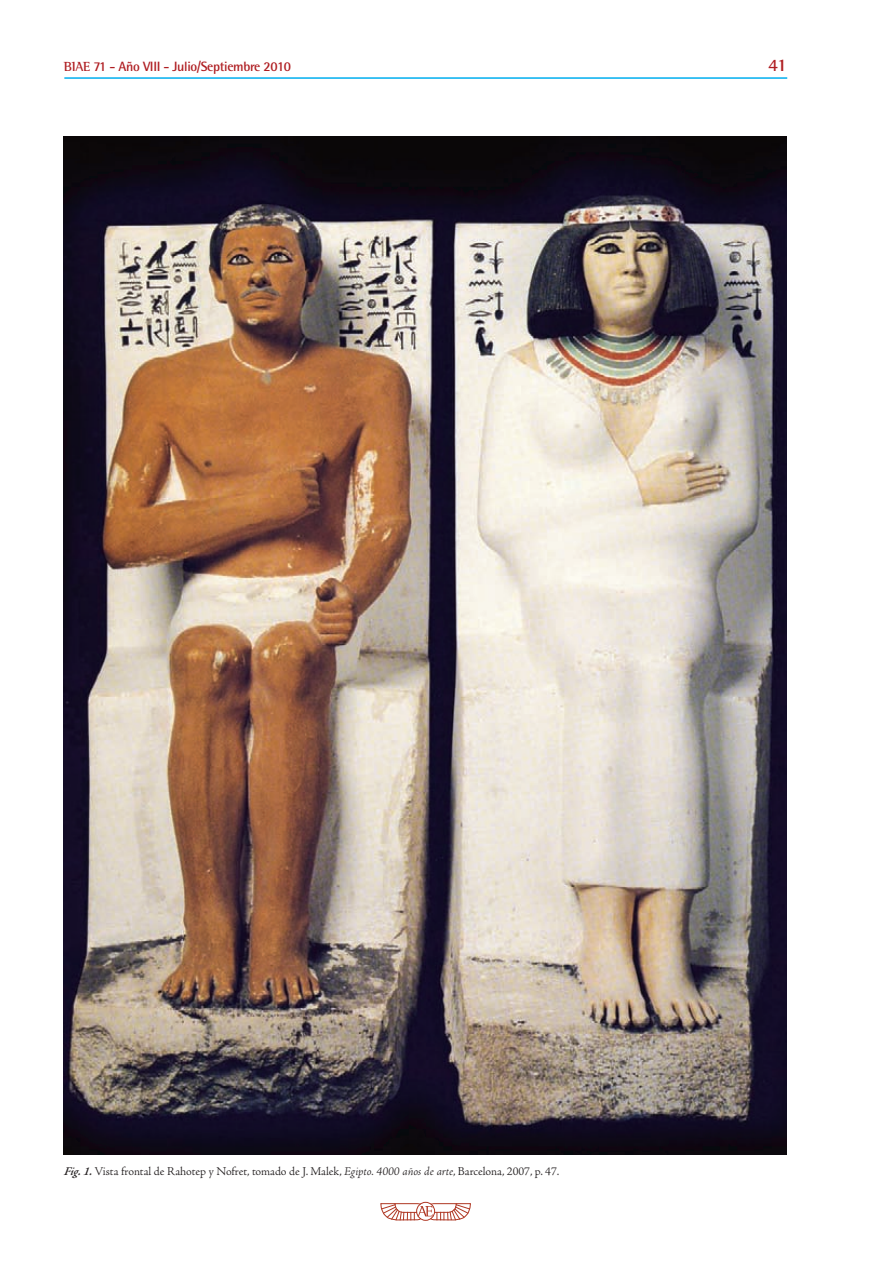
<style>
.page{position:relative;width:893px;height:1263px;background:#fff}
.page>*{position:absolute;margin:0;border:0;box-sizing:border-box;transform-origin:0 0}
.t1{font:700 18px "Rotis Semi Serif";color:#af1e22}
.t2{font:700 13.5px "Rotis Semi Sans";letter-spacing:-.025em;color:#af1e22}
.t3{font:300 12px "Adobe Jenson Pro";color:#231f20}
.s1{font-family:"Rotis Semi Serif"}
.s2{font-weight:600;font-style:italic}
.s3{font-style:italic}
</style>
<div class="page">
<hr style="left:64px;top:77px;width:723px;height:2px;background:#00aeef">
<div style="left:416px;top:1202px;width:19px;height:19px;border:1px solid #af3723;border-radius:50%"></div>
<svg style="left:380px;top:1203px;width:91px;height:18px"></svg>
<img style="left:64px;top:136px;width:723px;height:1018px">
<p class="t2" style="left:64px;top:62px;width:229px"><span class="s1">BIAE</span> 71 - Año VIII - Julio/Septiembre 2010</p>
<h1 class="t1" style="left:768px;top:58px;width:20px">41</h1>
<p class="t3" style="left:64px;top:1166px;width:497px"><span class="s2">Fig.1.</span>Vista frontal de Rahotep y Nofret, tomado de J. Malek, <span class="s3">Egipto. 4000 años de arte</span>, Barcelona, 2007, p. 47.</p>
</div>
